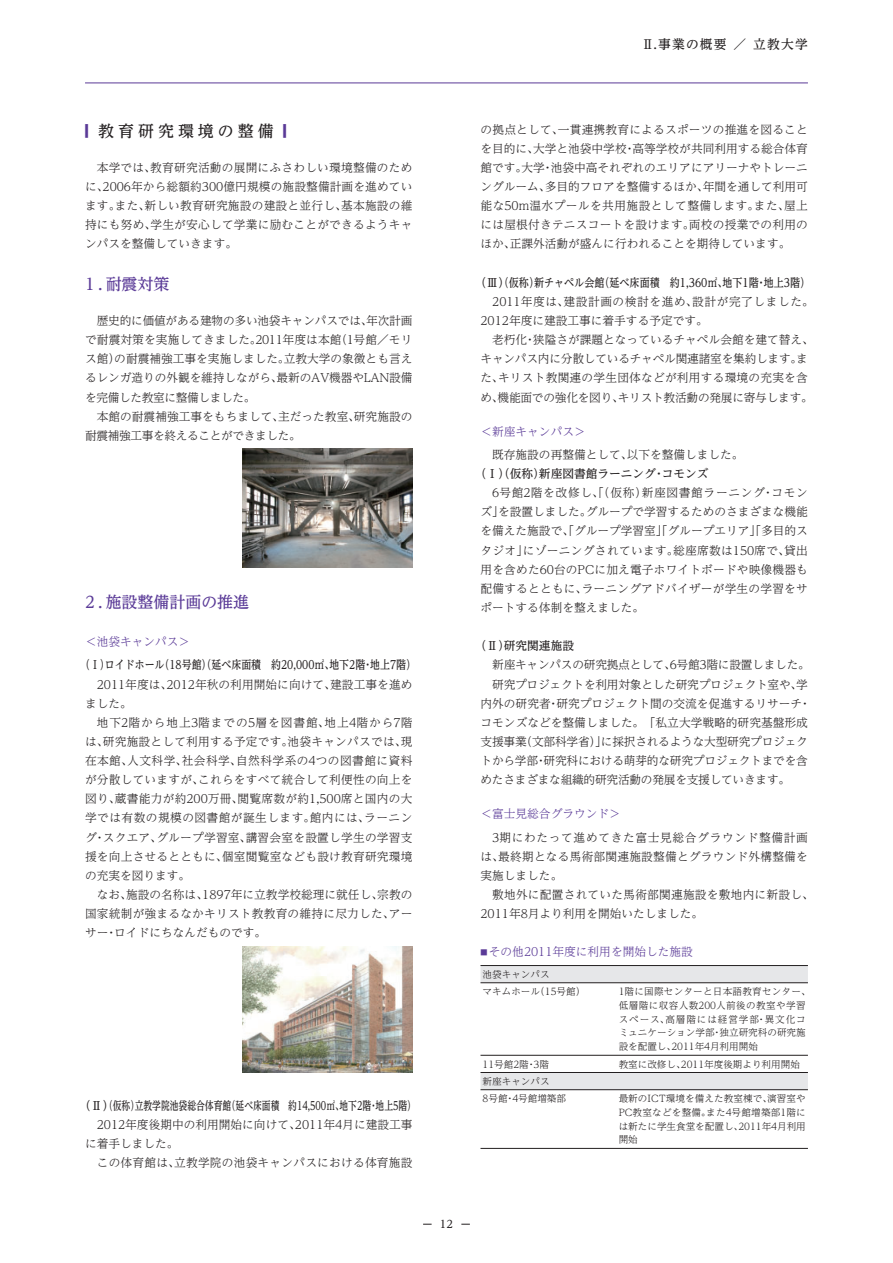
<style>
.page{position:relative;width:893px;height:1263px;background:#fff}
.page>*{position:absolute;margin:0;border:0;box-sizing:border-box;transform-origin:0 0}
.t1{font:15.9px "UD Reimin Pro Medium 90 pv RKSJ H";color:#5a3a97}
.t2{font:15.9px "UD Reimin Pro Medium 90 pv RKSJ H";letter-spacing:.25em;color:#231f20}
.t3{font:12.75px "UD Reimin Pro Medium 90 pv RKSJ H";letter-spacing:.1em;color:#231f20}
.t4{font:11.7px/19.2px "UD Reimin Pro Light 90 pv RKSJ H";color:#231f20;text-align:justify}
.t5{font:11.7px/19.2px "UD Reimin Pro Light 90 pv RKSJ H";letter-spacing:-.02em;color:#231f20}
.t6{font:11.7px "UD Reimin Pro Medium 90 pv RKSJ H";color:#231f20}
.t7{font:11.7px/19.2px "UD Reimin Pro Light 90 pv RKSJ H";letter-spacing:.02em;color:#231f20}
.t8{font:11.7px "UD Reimin Pro Light 90 pv RKSJ H";color:#5a3a97}
.t9{font:11.7px "UD Reimin Pro Medium 90 pv RKSJ H";color:#231f20;scale:.85 1}
.t10{font:10.65px "UD Reimin Pro Medium 90 pv RKSJ H";color:#231f20}
.t11{font:9.6px/13.8px "UD Reimin Pro Light 90 pv RKSJ H";color:#231f20}
.t12{font:9.6px/13.8px "UD Reimin Pro Light 90 pv RKSJ H";letter-spacing:.025em;color:#231f20}
.s1{color:#5a3a97}
</style>
<div class="page">
<img style="left:242px;top:946px;width:170px;height:127px">
<svg style="left:480px;top:966px;width:328px;height:123px"></svg>
<hr style="left:480px;top:965px;width:328px;height:1px;background:#231f20">
<hr style="left:480px;top:982px;width:328px;height:1px;background:#231f20">
<hr style="left:480px;top:1055px;width:328px;height:1px;background:#231f20">
<hr style="left:480px;top:1072px;width:328px;height:1px;background:#231f20">
<hr style="left:480px;top:1089px;width:328px;height:1px;background:#231f20">
<hr style="left:480px;top:1148px;width:328px;height:1px;background:#231f20">
<img style="left:242px;top:449px;width:170px;height:119px">
<hr style="left:85px;top:83px;width:723px;height:1px;background:#5a3a97">
<h1 class="t2" style="left:85px;top:125px;width:203px"><span class="s1">■</span> 教育研究環境の整備 <span class="s1">■</span></h1>
<p class="t4" style="left:85px;top:159px;width:329px;text-indent:12px">本学では、教育研究活動の展開にふさわしい環境整備のために、2006年から総額約300億円規模の施設整備計画を進めています。また、新しい教育研究施設の建設と並行し、基本施設の維持にも努め、学生が安心して学業に励むことができるようキャンパスを整備していきます。</p>
<h1 class="t1" style="left:85px;top:278px;width:86px">1 . 耐震対策</h1>
<p class="t4" style="left:85px;top:313px;width:329px;text-indent:12px">歴史的に価値がある建物の多い池袋キャンパスでは、年次計画で耐震対策を実施してきました。2011年度は本館（1号館／モリス館）の耐震補強工事を実施しました。立教大学の象徴とも言えるレンガ造りの外観を維持しながら、最新のAV機器やLAN設備を完備した教室に整備しました。</p>
<p class="t4" style="left:85px;top:408px;width:329px;text-indent:12px">本館の耐震補強工事をもちまして、主だった教室、研究施設の耐震補強工事を終えることができました。</p>
<h1 class="t1" style="left:85px;top:596px;width:166px">2 . 施設整備計画の推進</h1>
<p class="t8" style="left:85px;top:637px;width:107px">＜池袋キャンパス＞</p>
<p class="t9" style="left:80px;top:661px;width:397px">（Ⅰ）ロイドホール（18号館）（延べ床面積　約20,000㎡、地下2階・地上7階）</p>
<p class="t4" style="left:85px;top:676px;width:329px;text-indent:12px">2011年度は、2012年秋の利用開始に向けて、建設工事を進めました。</p>
<p class="t4" style="left:85px;top:714px;width:329px;text-indent:12px">地下2階から地上3階までの5層を図書館、地上4階から7階は、研究施設として利用する予定です。池袋キャンパスでは、現在本館、人文科学、社会科学、自然科学系の4つの図書館に資料が分散していますが、これらをすべて統合して利便性の向上を図り、蔵書能力が約200万冊、閲覧席数が約1,500席と国内の大学では有数の規模の図書館が誕生します。館内には、ラーニング・スクエア、グループ学習室、講習会室を設置し学生の学習支援を向上させるとともに、個室閲覧室なども設け教育研究環境の充実を図ります。</p>
<p class="t4" style="left:85px;top:886px;width:329px;text-indent:12px">なお、施設の名称は、1897年に立教学校総理に就任し、宗教の国家統制が強まるなかキリスト教教育の維持に尽力した、アーサー・ロイドにちなんだものです。</p>
<p class="t6" style="left:79px;top:1101px;width:338px">（Ⅱ）（仮称）立教学院池袋総合体育館（延べ床面積　約14,500㎡、地下2階・地上5階）</p>
<p class="t4" style="left:85px;top:1116px;width:329px;text-indent:12px">2012年度後期中の利用開始に向けて、2011年4月に建設工事に着手しました。</p>
<p class="t7" style="left:97px;top:1154px;width:317px">この体育館は、立教学院の池袋キャンパスにおける体育施設</p>
<p class="t3" style="left:642px;top:40px;width:168px">Ⅱ.事業の概要 ／ 立教大学</p>
<p class="t4" style="left:480px;top:121px;width:329px">の拠点として、一貫連携教育によるスポーツの推進を図ることを目的に、大学と池袋中学校・高等学校が共同利用する総合体育館です。大学・池袋中高それぞれのエリアにアリーナやトレーニングルーム、多目的フロアを整備するほか、年間を通して利用可能な50m温水プールを共用施設として整備します。また、屋上には屋根付きテニスコートを設けます。両校の授業での利用のほか、正課外活動が盛んに行われることを期待しています。</p>
<p class="t6" style="left:475px;top:278px;width:337px">（Ⅲ）（仮称）新チャペル会館（延べ床面積　約1,360㎡、地下1階・地上3階）</p>
<p class="t4" style="left:480px;top:293px;width:335px;text-indent:12px">2011年度は、建設計画の検討を進め、設計が完了しました。<br>2012年度に建設工事に着手する予定です。</p>
<p class="t5" style="left:480px;top:332px;width:335px;text-indent:12px">老朽化・狭隘さが課題となっているチャペル会館を建て替え、キャンパス内に分散しているチャペル関連諸室を集約します。また、キリスト教関連の学生団体などが利用する環境の充実を含め、機能面での強化を図り、キリスト教活動の発展に寄与します。</p>
<p class="t8" style="left:480px;top:427px;width:107px">＜新座キャンパス＞</p>
<p class="t4" style="left:492px;top:446px;width:253px">既存施設の再整備として、以下を整備しました。</p>
<p class="t6" style="left:475px;top:469px;width:235px">（Ⅰ）（仮称）新座図書館ラーニング・コモンズ</p>
<p class="t4" style="left:480px;top:485px;width:329px;text-indent:12px">6号館2階を改修し、「（仮称）新座図書館ラーニング・コモンズ」を設置しました。グループで学習するためのさまざまな機能を備えた施設で、「グループ学習室」「グループエリア」「多目的スタジオ」にゾーニングされています。総座席数は150席で、貸出用を含めた60台のPCに加え電子ホワイトボードや映像機器も配備するとともに、ラーニングアドバイザーが学生の学習をサポートする体制を整えました。</p>
<p class="t6" style="left:475px;top:641px;width:101px">（Ⅱ）研究関連施設</p>
<p class="t5" style="left:492px;top:657px;width:319px">新座キャンパスの研究拠点として、6号館3階に設置しました。</p>
<p class="t5" style="left:492px;top:676px;width:317px">研究プロジェクトを利用対象とした研究プロジェクト室や、学</p>
<p class="t4" style="left:480px;top:695px;width:332px">内外の研究者・研究プロジェクト間の交流を促進するリサーチ・</p>
<p class="t4" style="left:480px;top:714px;width:329px">コモンズなどを整備しました。「私立大学戦略的研究基盤形成</p>
<p class="t4" style="left:480px;top:733px;width:329px">支援事業（文部科学省）」に採択されるような大型研究プロジェク</p>
<p class="t5" style="left:480px;top:753px;width:329px">トから学部・研究科における萌芽的な研究プロジェクトまでを含</p>
<p class="t5" style="left:480px;top:772px;width:311px">めたさまざまな組織的研究活動の発展を支援していきます。</p>
<p class="t8" style="left:480px;top:809px;width:142px">＜富士見総合グラウンド＞</p>
<p class="t4" style="left:480px;top:829px;width:329px;text-indent:12px">3期にわたって進めてきた富士見総合グラウンド整備計画は、最終期となる馬術部関連施設整備とグラウンド外構整備を実施しました。</p>
<p class="t7" style="left:480px;top:886px;width:335px;text-indent:12px">敷地外に配置されていた馬術部関連施設を敷地内に新設し、<br>2011年8月より利用を開始いたしました。</p>
<p class="t8" style="left:480px;top:948px;width:214px"><sup>■</sup> その他2011年度に利用を開始した施設</p>
<p class="t11" style="left:483px;top:967px;width:104px;line-height:17.2px">池袋キャンパス<br>マキムホール（15号館）</p>
<p class="t12" style="left:619px;top:986px;width:193px">1階に国際センターと日本語教育センター、低層階に収容人数200人前後の教室や学習スペース、高層階には経営学部・異文化コミュニケーション学部・独立研究科の研究施設を配置し、2011年4月利用開始</p>
<p class="t11" style="left:483px;top:1058px;width:68px">11号館2階・3階</p>
<p class="t11" style="left:619px;top:1058px;width:183px">教室に改修し、2011年度後期より利用開始</p>
<p class="t11" style="left:483px;top:1074px;width:85px;line-height:17.2px">新座キャンパス<br>8号館・4号館増築部</p>
<p class="t11" style="left:619px;top:1093px;width:189px;text-align:justify">最新のICT環境を備えた教室棟で、演習室やPC教室などを整備。また4号館増築部1階には新たに学生食堂を配置し、2011年4月利用開始</p>
<p class="t10" style="left:440px;top:1220px;width:15px">12</p>
</div>
